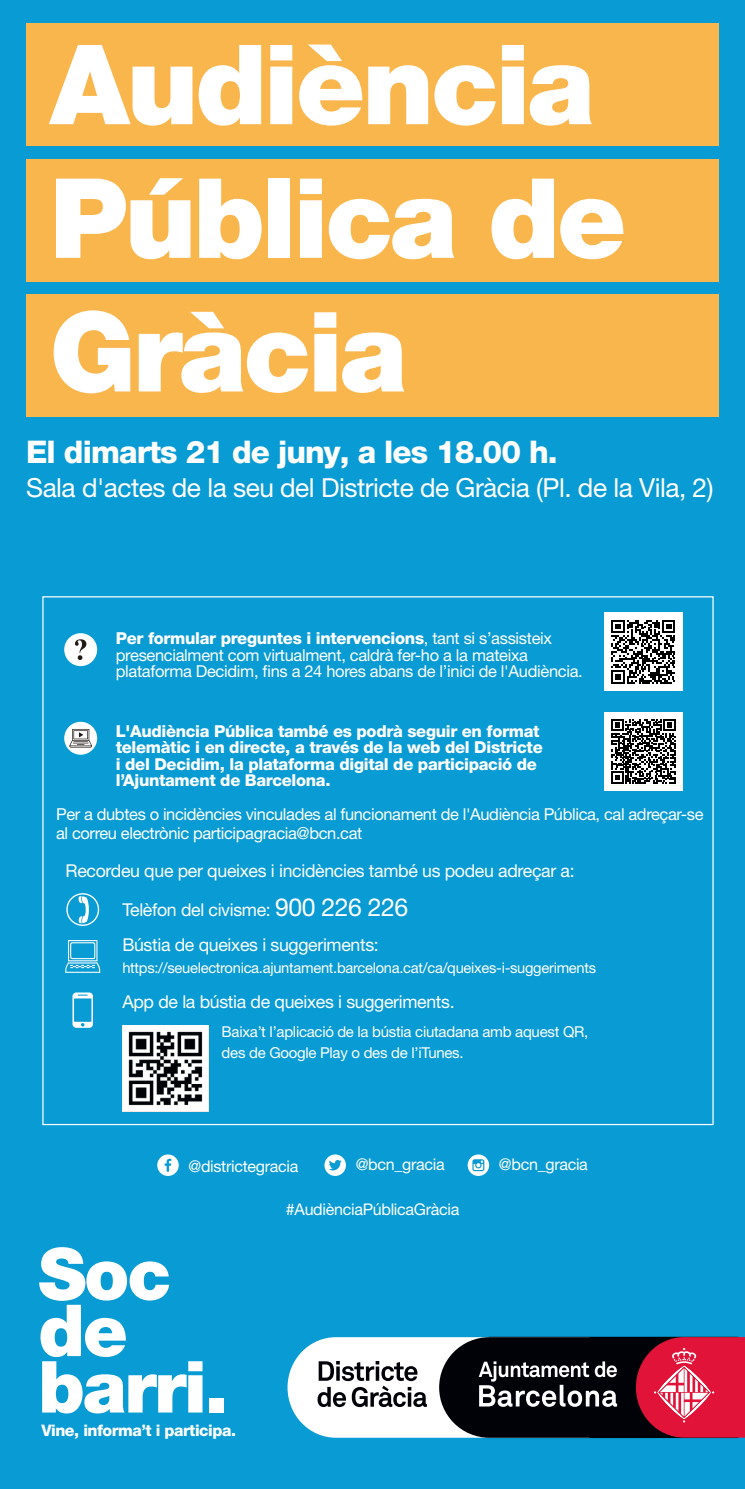
<style>
.page{position:relative;width:745px;height:1489px;background:#fff}
.page>*{position:absolute;margin:0;border:0;box-sizing:border-box;transform-origin:0 0}
.t1{font:900 110.88px/133.6px "Helvetica Neue LT Std";letter-spacing:-.03em;color:#fff}
.t2{font:900 71.75px/56.4px "Helvetica Neue LT Std";letter-spacing:-.03em;color:#fff}
.t3{font:800 31.25px "Helvetica Neue LT Std";letter-spacing:-.03em;color:#fff}
.t4{font:26.25px "Helvetica Neue LT Std";letter-spacing:-.02em;color:#fff}
.t5{font:17.75px/39px "Helvetica Neue LT Std";letter-spacing:-.02em;color:#fff}
.t6{font:16.5px/16.5px "Helvetica Neue LT Std";letter-spacing:-.025em;color:#fff}
.t7{font:800 16.5px/16.5px "Helvetica Neue LT Std";letter-spacing:-.02em;color:#fff}
.t8{font:16.12px "Helvetica Neue LT Std";letter-spacing:-.02em;color:#fff}
.t9{font:800 15.88px "Helvetica Neue LT Std";letter-spacing:-.03em;color:#fff}
.t10{font:15px/21.2px "Helvetica Neue LT Std";letter-spacing:-.02em;color:#fff}
.t11{font:14.75px "Helvetica Neue LT Std";letter-spacing:-.02em;color:#fff}
.s1{font-weight:800}
.s2{font-size:24.75px}
</style>
<div class="page">
<div style="left:0;top:0;width:744px;height:1488px;background:#099bd3"></div>
<img style="left:123px;top:1025px;width:85px;height:86px">
<svg style="left:65px;top:940px;width:35px;height:32px"></svg>
<svg style="left:66px;top:893px;width:33px;height:33px"></svg>
<svg style="left:72px;top:992px;width:21px;height:35px"></svg>
<div style="left:604px;top:612px;width:78px;height:79px;background:#fff"></div>
<svg style="left:611px;top:620px;width:64px;height:63px"></svg>
<div style="left:604px;top:712px;width:78px;height:78px;background:#fff"></div>
<svg style="left:64px;top:721px;width:33px;height:33px"></svg>
<svg style="left:69px;top:729px;width:23px;height:18px"></svg>
<div style="left:64px;top:633px;width:33px;height:33px;background:#fff;border-radius:50%"></div>
<svg style="left:75px;top:639px;width:11px;height:21px"></svg>
<svg style="left:611px;top:719px;width:64px;height:64px"></svg>
<div style="left:26px;top:24px;width:692px;height:122px;background:#f9b64d"></div>
<div style="left:26px;top:159px;width:692px;height:122px;background:#f9b64d"></div>
<div style="left:26px;top:294px;width:692px;height:122px;background:#f9b64d"></div>
<svg style="left:324px;top:1154px;width:22px;height:21px"></svg>
<svg style="left:157px;top:1154px;width:22px;height:21px"></svg>
<svg style="left:467px;top:1154px;width:22px;height:21px"></svg>
<svg style="left:287px;top:1336px;width:457px;height:101px;background:#866570"></svg>
<h1 class="t1" style="left:50px;top:34px;width:578px">Audiència<br>Pública de<br>Gràcia</h1>
<h3 class="t3" style="left:26px;top:441px;width:533px">El dimarts 21 de juny, a les 18.00 h.</h3>
<h3 class="t4" style="left:26px;top:478px;width:688px">Sala d'actes de la seu del Districte de Gràcia (Pl. de la Vila, 2)</h3>
<p class="t6" style="left:116px;top:632px;width:468px"><span class="s1">Per formular preguntes i intervencions</span>, tant si s’assisteix presencialment com virtualment, caldrà fer-ho a la mateixa plataforma Decidim, fins a 24 hores abans de l’inici de l'Audiència.</p>
<p class="t7" style="left:116px;top:724px;width:428px">L'Audiència Pública també es podrà seguir en format telemàtic i en directe, a través de la web del Districte i del Decidim, la plataforma digital de participació de l’Ajuntament de Barcelona.</p>
<p class="t6" style="left:56px;top:806px;width:648px;line-height:19.8px">Per a dubtes o incidències vinculades al funcionament de l'Audiència Pública, cal adreçar-se al correu electrònic participagracia@bcn.cat</p>
<p class="t5" style="left:122px;top:853px;width:453px;text-indent:-57px">Recordeu que per queixes i incidències també us podeu adreçar a:<br>Telèfon del civisme: <span class="s2">900 226 226</span></p>
<p class="t5" style="left:122px;top:928px;width:258px">Bústia de queixes i suggeriments:</p>
<p class="t11" style="left:122px;top:962px;width:475px">https://seuelectronica.ajuntament.barcelona.cat/ca/queixes-i-suggeriments</p>
<p class="t5" style="left:122px;top:984px;width:333px">App de la bústia de queixes i suggeriments.</p>
<p class="t10" style="left:221px;top:1022px;width:368px">Baixa’t l’aplicació de la bústia ciutadana amb aquest QR, des de Google Play o des de l’iTunes.</p>
<p class="t8" style="left:188px;top:1160px;width:111px">@districtegracia</p>
<p class="t8" style="left:355px;top:1158px;width:90px">@bcn_gracia</p>
<p class="t8" style="left:498px;top:1158px;width:90px">@bcn_gracia</p>
<h2 class="t2" style="left:38px;top:1256px;width:192px">Soc de barri.</h2>
<p class="t9" style="left:41px;top:1424px;width:196px">Vine, informa’t i participa.</p>
<p class="t8" style="left:286px;top:1203px;width:175px">#AudiènciaPúblicaGràcia</p>
</div>
